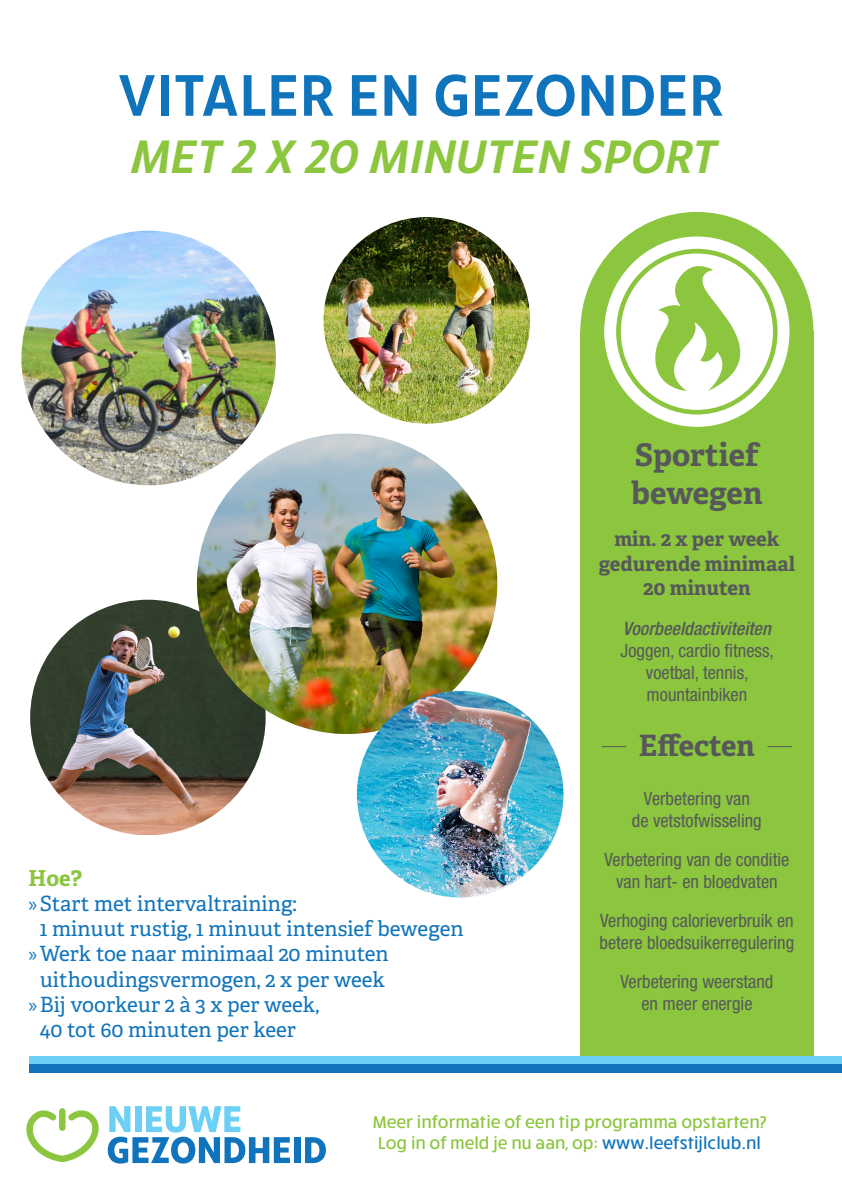
<style>
.page{position:relative;width:842px;height:1191px;background:#fff}
.page>*{position:absolute;margin:0;border:0;box-sizing:border-box;transform-origin:0 0}
.t1{font:600 60px "Ruck Sack";letter-spacing:.01em;color:#1074bc}
.t2{font:italic 600 48px "Ruck Sack";color:#8bc63e}
.t3{font:700 31.2px/37.5px "Adelle";letter-spacing:-.005em;color:#57585a}
.t4{font:700 29.4px "Adelle";color:#57585a}
.t5{font:700 22px "Adelle";color:#8bc63e}
.t6{font:21px/25.2px "Adelle";color:#1074bc;text-align:center}
.t7{font:700 20.2px/24.2px "Adelle";color:#57585a;text-align:center}
.t8{font:condensed 18.4px/22px "Helvetica Neue LT Std";color:#57585a;text-align:center}
.t9{font:500 17.4px/20.9px "Ruck Sack";color:#8bc63e;text-align:center}
.s1{font-weight:500;font-style:italic}
.s2{font-family:"Myriad Pro"}
.s3{color:#1074bc}
</style>
<div class="page">
<div style="left:30px;top:1056px;width:812px;height:8px;background:#6bcff6"></div>
<div style="left:30px;top:1064px;width:812px;height:8px;background:#1074bc"></div>
<svg style="left:108px;top:1106px;width:182px;height:57px"></svg>
<div style="left:294px;top:1137px;width:6px;height:26px;background:#1074bc"></div>
<svg style="left:305px;top:1137px;width:21px;height:26px"></svg>
<svg style="left:26px;top:1108px;width:73px;height:55px"></svg>
<img style="left:30px;top:599px;width:236px;height:236px;border-radius:116px">
<img style="left:323px;top:217px;width:207px;height:207px;border-radius:103px">
<div style="left:580px;top:332px;width:233px;height:728px;background:#8bc63e"></div>
<div style="left:580px;top:212px;width:233px;height:239px;background:#8bc63e;border-radius:50%"></div>
<div style="left:604px;top:236px;width:185px;height:191px;background:#fff;border-radius:50%"></div>
<div style="left:616px;top:249px;width:161px;height:165px;border:5px solid #8bc63e;border-radius:50%"></div>
<svg style="left:654px;top:260px;width:117px;height:131px"></svg>
<svg style="left:602px;top:746px;width:24px;height:1px"></svg>
<svg style="left:767px;top:746px;width:25px;height:1px"></svg>
<img style="left:197px;top:433px;width:300px;height:301px;border-radius:150px">
<div style="left:30px;top:1056px;width:812px;height:7px;background:#6bcff6"></div>
<img style="left:21px;top:231px;width:261px;height:260px">
<img style="left:357px;top:691px;width:206px;height:206px;border-radius:103px">
<p class="t1" style="left:118px;top:54px;width:607px">VITALER EN GEZONDER</p>
<p class="t2" style="left:127px;top:124px;width:600px">MET 2 X 20 MINUTEN SPORT</p>
<p class="t3" style="left:631px;top:435px;width:133px">Sportief bewegen</p>
<p class="t7" style="left:599px;top:526px;width:198px">min. 2 x per week gedurende minimaal<br>20 minuten</p>
<p class="t8" style="left:621px;top:617px;width:155px"><span class="s1">Voorbeeldactiviteiten<br></span>Joggen, cardio fitness, voetbal, tennis, mountainbiken</p>
<p class="t5" style="left:28px;top:862px;width:55px">Hoe?</p>
<p class="t6" style="left:40px;top:890px;width:425px;text-align:left;text-indent:-11px"><span class="s2">»</span>Start met intervaltraining:<br>1 minuut rustig, 1 minuut intensief bewegen</p>
<p class="t6" style="left:28px;top:940px;width:362px"><span class="s2">»</span>Werk toe naar minimaal 20 minuten uithoudingsvermogen, 2 x per week</p>
<p class="t6" style="left:28px;top:991px;width:292px"><span class="s2">»</span>Bij voorkeur 2 à 3 x per week,<br>40 tot 60 minuten per keer</p>
<p class="t4" style="left:639px;top:724px;width:117px">Effecten</p>
<p class="t8" style="left:632px;top:787px;width:131px">Verbetering van<br>de vetstofwisseling</p>
<p class="t8" style="left:604px;top:848px;width:186px">Verbetering van de conditie van hart- en bloedvaten</p>
<p class="t8" style="left:599px;top:909px;width:196px;text-align:left">Verhoging calorieverbruik en betere bloedsuikerregulering</p>
<p class="t8" style="left:620px;top:970px;width:154px">Verbetering weerstand en meer energie</p>
<p class="t9" style="left:372px;top:1110px;width:396px">Meer informatie of een tip programma opstarten?<br>Log in of meld je nu aan, op: <span class="s3">www.leefstijlclub.nl</span></p>
</div>
